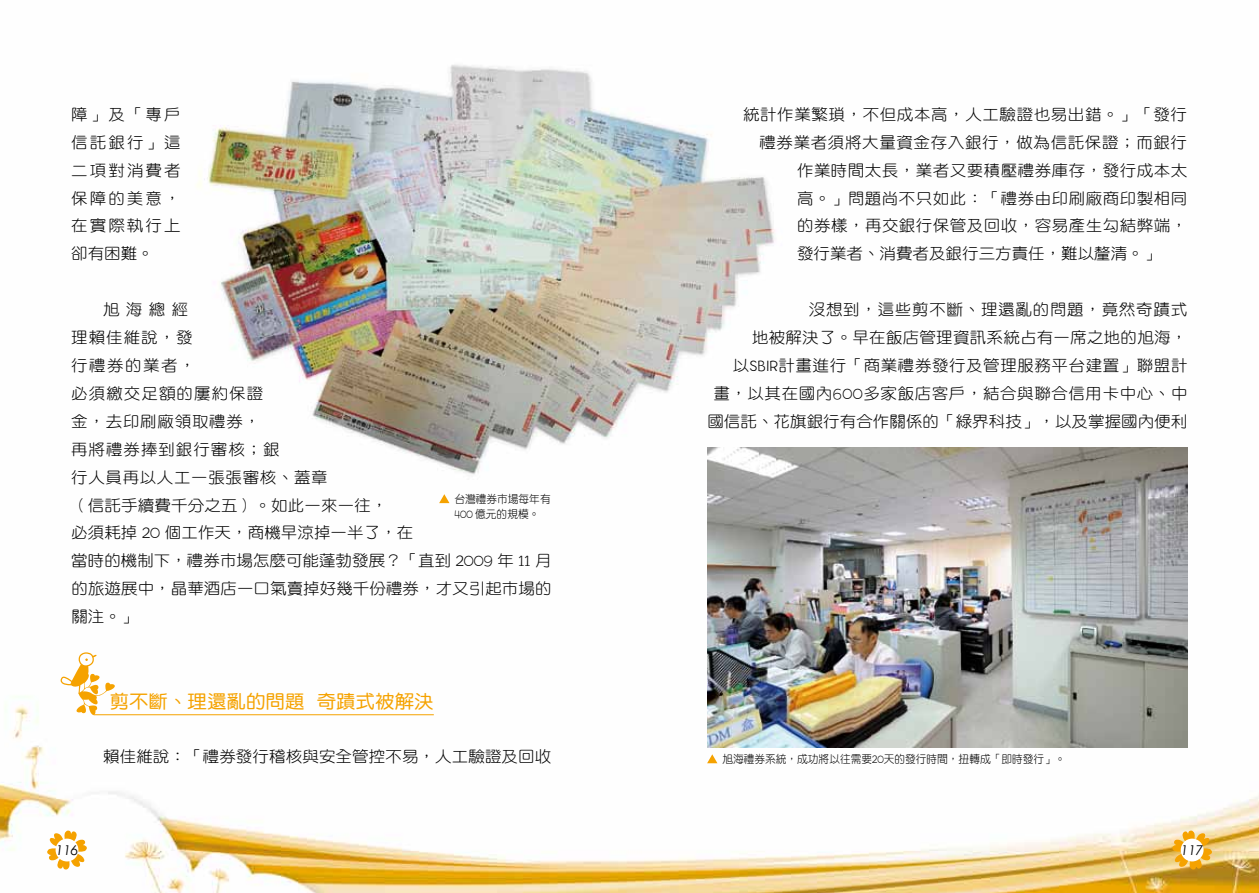
<style>
.page{position:relative;width:1259px;height:893px;background:#fff}
.page>*{position:absolute;margin:0;border:0;box-sizing:border-box;transform-origin:0 0}
.t1{font:18.6px "DF Yuan Std W5";color:#f5a200;scale:1.05 1}
.t2{font:15.6px/27.9px "DF Yuan Std W3";letter-spacing:.03em;color:#000;text-align:justify;scale:1.05 1}
.t3{font:15.6px/27.9px "DF Yuan Std W3";letter-spacing:.01em;color:#000;scale:1.05 1}
.t4{font:15.6px "DF Yuan Std W3";letter-spacing:.005em;color:#000;scale:1.05 1}
.t5{font:15.6px "DF Yuan Std W3";color:#000;scale:1.05 1}
.t6{font:italic 13.5px "Century Gothic";color:#000}
.t7{font:11.25px/15px "DF Yuan Std W3";color:#000;scale:.95 1}
.s1{font-family:"Billy";font-weight:300}
</style>
<div class="page">
<img style="left:0;top:447px;width:1259px;height:446px">
<img style="left:178px;top:64px;width:597px;height:417px">
<svg style="left:61px;top:652px;width:54px;height:63px"></svg>
<hr style="left:94px;top:714px;width:340px;height:1px;background:#f5a200">
<img style="left:707px;top:447px;width:480px;height:301px">
<svg style="left:707px;top:754px;width:10px;height:9px"></svg>
<svg style="left:439px;top:494px;width:10px;height:9px"></svg>
<svg style="left:47px;top:830px;width:40px;height:40px"></svg>
<div style="left:56px;top:839px;width:22px;height:22px;background:#fff;border-radius:50%"></div>
<svg style="left:1172px;top:830px;width:40px;height:40px"></svg>
<div style="left:1180px;top:839px;width:23px;height:22px;background:#fff;border-radius:50%"></div>
<p class="t2" style="left:71px;top:100px;width:106px">障」及「專戶信託銀行」這二項對消費者保障的美意，在實際執行上卻有困難。</p>
<p class="t3" style="left:71px;top:295px;width:459px;text-indent:32px">旭海總經<br>理賴佳維說，發<br>行禮券的業者，<br>必須繳交足額的屢約保證<br>金，去印刷廠領取禮券，<br>再將禮券捧到銀行審核；銀<br>行人員再以人工一張張審核、蓋章<br>（信託手續費千分之五）。如此一來一往，<br>必須耗掉 <span class="s1">20</span> 個工作天，商機早涼掉一半了，在<br>當時的機制下，禮券市場怎麼可能蓬勃發展？「直到 <span class="s1">2009</span> 年 <span class="s1">11</span> 月的旅遊展中，晶華酒店一口氣賣掉好幾千份禮券，才又引起市場的關注。」</p>
<p class="t7" style="left:454px;top:491px;width:103px">台灣禮券市場每年有<br><span class="s1">400</span> 億元的規模。</p>
<p class="t1" style="left:109px;top:692px;width:310px">剪不斷、理還亂的問題 奇蹟式被解決</p>
<p class="t4" style="left:103px;top:747px;width:428px">賴佳維說：「禮券發行稽核與安全管控不易，人工驗證及回收</p>
<p class="t2" style="left:743px;top:100px;width:424px">統計作業繁瑣，不但成本高，人工驗證也易出錯。」「發行</p>
<p class="t2" style="left:759px;top:128px;width:409px">禮券業者須將大量資金存入銀行，做為信託保證；而銀行</p>
<p class="t2" style="left:797px;top:156px;width:373px">作業時間太長，業者又要積壓禮券庫存，發行成本太</p>
<p class="t2" style="left:797px;top:184px;width:373px">高。」問題尚不只如此：「禮券由印刷廠商印製相同</p>
<p class="t2" style="left:797px;top:212px;width:373px">的券樣，再交銀行保管及回收，容易產生勾結弊端，</p>
<p class="t5" style="left:797px;top:245px;width:347px">發行業者、消費者及銀行三方責任，難以釐清。」</p>
<p class="t2" style="left:707px;top:295px;width:459px;text-align:right">沒想到，這些剪不斷、理還亂的問題，竟然奇蹟式<br>地被解決了。早在飯店管理資訊系統占有一席之地的旭海，以<span class="s1">SBIR</span>計畫進行「商業禮券發行及管理服務平台建置」聯盟計<br>畫，以其在國內<span class="s1">600</span>多家飯店客戶，結合與聯合信用卡中心、中國信託、花旗銀行有合作關係的「綠界科技」，以及掌握國內便利</p>
<p class="t7" style="left:722px;top:751px;width:363px">旭海禮券系統，成功將以往需要<span class="s1">20</span>天的發行時間，扭轉成「即時發行」。</p>
<p class="t6" style="left:56px;top:841px;width:24px">116</p>
<p class="t6" style="left:1181px;top:841px;width:24px">117</p>
</div>
